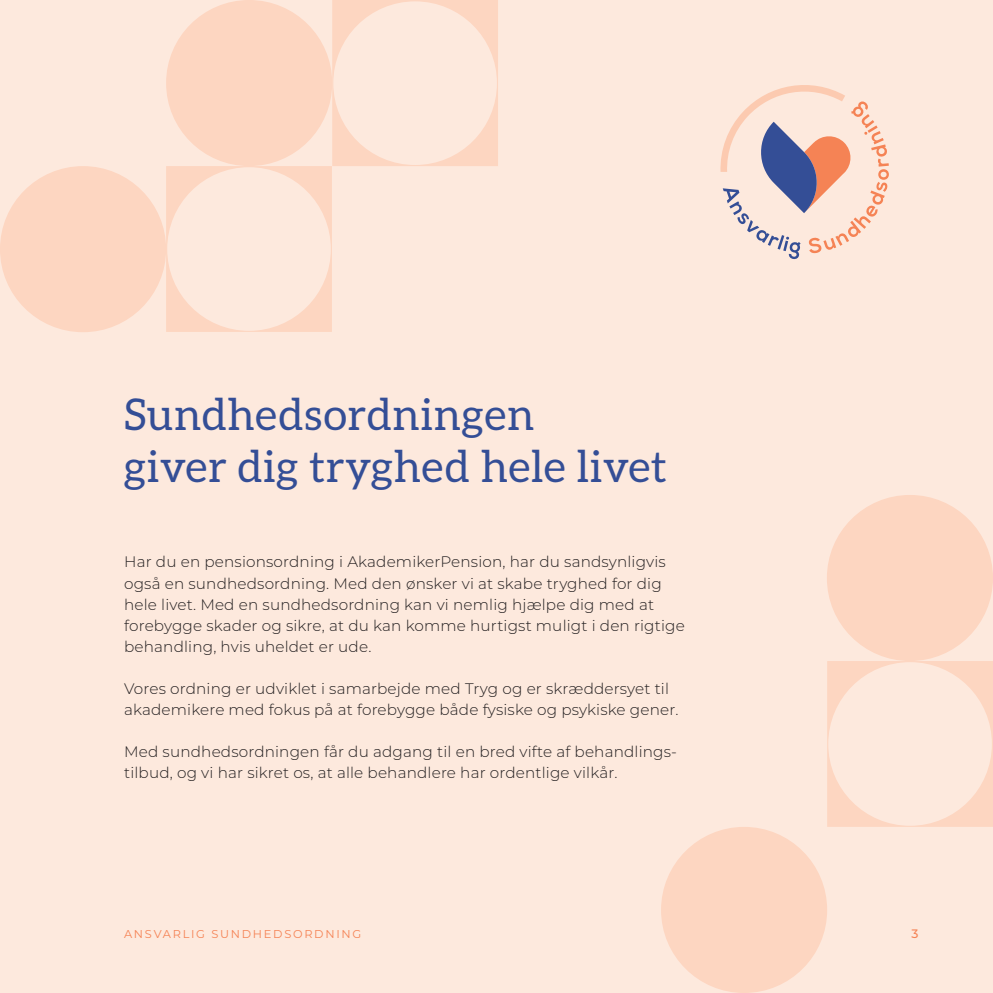
<style>
.page{position:relative;width:993px;height:993px;background:#fff}
.page>*{position:absolute;margin:0;border:0;box-sizing:border-box;transform-origin:0 0}
.t1{font:43.75px "Aleo";letter-spacing:.015em;color:#344e96}
.Brød{font:300 15.22px/21px "Montserrat";letter-spacing:.01em;color:#231f20}
.t2{font:500 12.25px "Montserrat";color:#f58355}
.t3{font:11.38px "Montserrat";letter-spacing:.15em;color:#f58355}
</style>
<div class="page">
<div style="left:0;top:0;width:992px;height:992px;background:#fde9dd"></div>
<svg style="left:166px;top:0;width:332px;height:332px"></svg>
<svg style="left:827px;top:660px;width:165px;height:166px"></svg>
<div style="left:166px;top:0;width:166px;height:166px;background:#fdd6c1;border-radius:50%"></div>
<div style="left:0;top:166px;width:166px;height:166px;background:#fdd6c1;border-radius:50%"></div>
<div style="left:826px;top:495px;width:166px;height:165px;background:#fdd6c1;border-radius:50%"></div>
<div style="left:660px;top:826px;width:166px;height:166px;background:#fdd6c1;border-radius:50%"></div>
<svg style="left:720px;top:85px;width:168px;height:174px"></svg>
<p class="t1" style="left:124px;top:389px;width:411px">Sundhedsordningen</p>
<p class="t1" style="left:124px;top:441px;width:544px">giver dig tryghed hele livet</p>
<p class="Brød" style="left:124px;top:551px;width:562px">Har du en pensionsordning i AkademikerPension, har du sandsynligvis også en sundhedsordning. Med den ønsker vi at skabe tryghed for dig hele livet. Med en sundhedsordning kan vi nemlig hjælpe dig med at forebygge skader og sikre, at du kan komme hurtigst muligt i den rigtige behandling, hvis uheldet er ude.</p>
<p class="Brød" style="left:124px;top:677px;width:555px">Vores ordning er udviklet i samarbejde med Tryg og er skræddersyet til akademikere med fokus på at forebygge både fysiske og psykiske gener.</p>
<p class="Brød" style="left:124px;top:740px;width:554px">Med sundhedsordningen får du adgang til en bred vifte af behandlings&shy;tilbud, og vi har sikret os, at alle behandlere har ordentlige vilkår.</p>
<p class="t3" style="left:124px;top:925px;width:238px">ANSVARLIG SUNDHEDSORDNING</p>
<p class="t2" style="left:911px;top:924px;width:9px">3</p>
</div>
